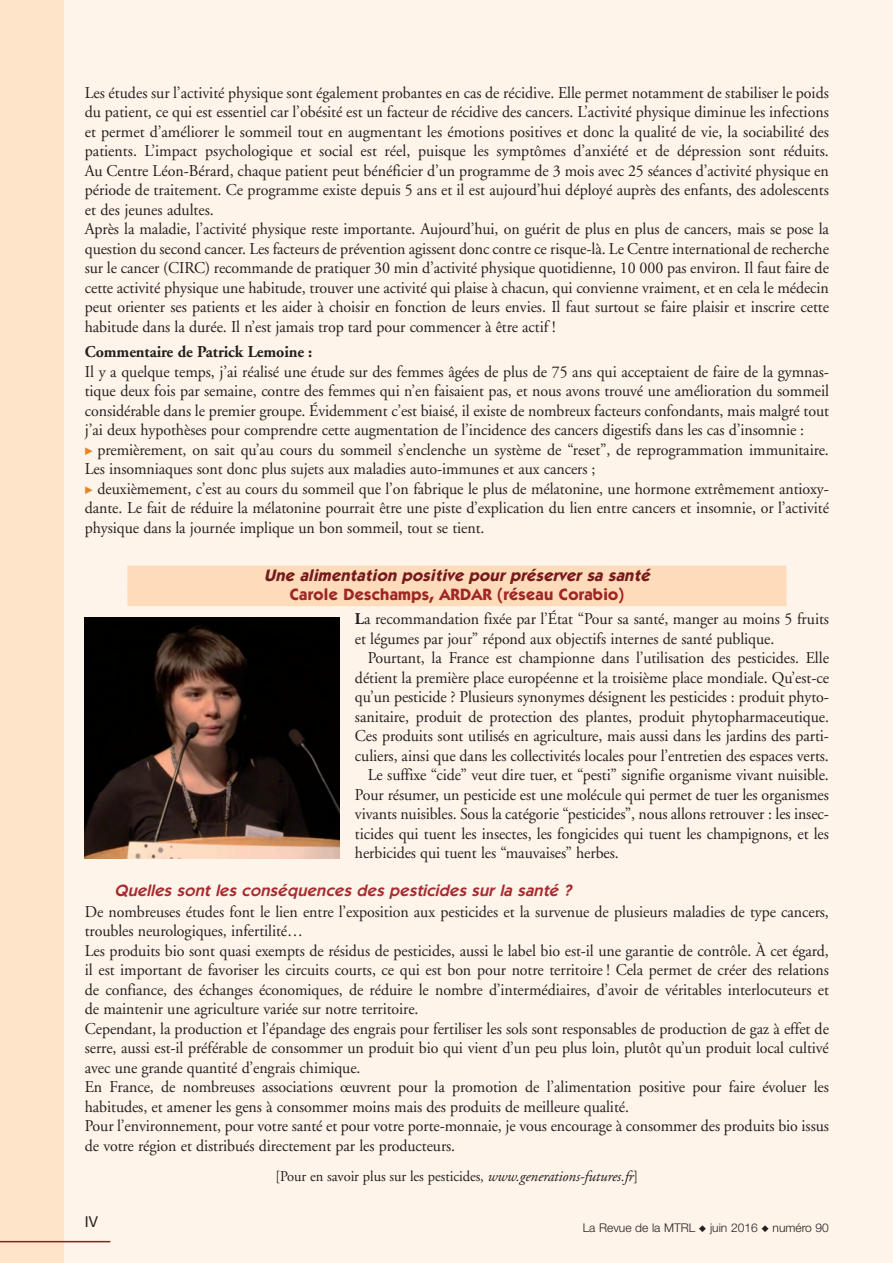
<style>
.page{position:relative;width:893px;height:1263px;background:#fef4e9}
.page>*{position:absolute;margin:0;border:0;box-sizing:border-box;transform-origin:0 0}
.t1{font:16.5px/19.5px "Adobe Garamond";letter-spacing:-.005em;color:#231f20;scale:.96 1}
.t2{font:italic 600 16.5px "Itc Kabel";letter-spacing:.015em;color:#a72b30}
.t3{font:italic 700 16.5px "Itc Kabel";color:#751a1b}
.t4{font:700 16.5px "Itc Kabel";letter-spacing:.015em;color:#9e2623}
.t5{font:700 16.5px "Adobe Garamond";letter-spacing:-.005em;color:#231f20;scale:.96 1}
.t6{font:15px "Adobe Garamond";letter-spacing:-.005em;color:#231f20;scale:.96 1}
.t7{font:15px "Helvetica Neue";color:#231f20}
.t8{font:300 12px "Helvetica Neue";color:#231f20}
.s1{font-weight:700}
.s2{font-style:italic}
.s3{font-family:"Mathematical Pi Six";font-weight:400;font-size:9px}
</style>
<div class="page">
<div style="left:0;top:0;width:64px;height:1263px;background:#fee4c9"></div>
<hr style="left:0;top:1241px;width:110px;height:1px;background:#901d20">
<div style="left:127px;top:566px;width:659px;height:21px;background:#fddbbb"></div>
<div style="left:127px;top:585px;width:659px;height:21px;background:#fddbbb"></div>
<img style="left:85px;top:618px;width:255px;height:240px">
<p class="t1" style="left:85px;top:84px;width:777px">Les études sur l’activité physique sont également probantes en cas de récidive. Elle permet notamment de stabiliser le poids du patient, ce qui est essentiel car l’obésité est un facteur de récidive des cancers. L’activité physique diminue les infections et permet d’améliorer le sommeil tout en augmentant les émotions positives et donc la qualité de vie, la sociabilité des patients. L’impact psychologique et social est réel, puisque les symptômes d’anxiété et de dépression sont réduits.<br>Au Centre Léon-Bérard, chaque patient peut bénéficier d’un programme de 3 mois avec 25 séances d’activité physique en période de traitement. Ce programme existe depuis 5 ans et il est aujourd’hui déployé auprès des enfants, des adolescents et des jeunes adultes.<br>Après la maladie, l’activité physique reste importante. Aujourd’hui, on guérit de plus en plus de cancers, mais se pose la question du second cancer. Les facteurs de prévention agissent donc contre ce risque-là. Le Centre international de recherche sur le cancer (CIRC) recommande de pratiquer 30 min d’activité physique quotidienne, 10 000 pas environ. Il faut faire de cette activité physique une habitude, trouver une activité qui plaise à chacun, qui convienne vraiment, et en cela le médecin peut orienter ses patients et les aider à choisir en fonction de leurs envies. Il faut surtout se faire plaisir et inscrire cette habitude dans la durée. Il n’est jamais trop tard pour commencer à être actif !</p>
<p class="t5" style="left:85px;top:346px;width:238px">Commentaire de Patrick Lemoine :</p>
<p class="t1" style="left:85px;top:363px;width:777px;text-align:justify">Il y a quelque temps, j’ai réalisé une étude sur des femmes âgées de plus de 75 ans qui acceptaient de faire de la gymnas&shy;tique deux fois par semaine, contre des femmes qui n’en faisaient pas, et nous avons trouvé une amélioration du sommeil considérable dans le premier groupe. Évidemment c’est biaisé, il existe de nombreux facteurs confondants, mais malgré tout j’ai deux hypothèses pour comprendre cette augmentation de l’incidence des cancers digestifs dans les cas d’insomnie :</p>
<p class="t1" style="left:85px;top:441px;width:777px;text-indent:13px">premièrement, on sait qu’au cours du sommeil s’enclenche un système de “reset”, de reprogrammation immunitaire.<br>Les insomniaques sont donc plus sujets aux maladies auto-immunes et aux cancers ;</p>
<p class="t1" style="left:85px;top:480px;width:777px;text-align:justify;text-indent:13px">deuxièmement, c’est au cours du sommeil que l’on fabrique le plus de mélatonine, une hormone extrêmement antioxy&shy;dante. Le fait de réduire la mélatonine pourrait être une piste d’explication du lien entre cancers et insomnie, or l’activité physique dans la journée implique un bon sommeil, tout se tient.</p>
<p class="t3" style="left:264px;top:569px;width:387px">Une alimentation positive pour préserver sa santé</p>
<p class="t4" style="left:290px;top:589px;width:336px">Carole Deschamps, ARDAR (réseau Corabio)</p>
<p class="t1" style="left:355px;top:611px;width:495px"><span class="s1">L</span>a recommandation fixée par l’État “Pour sa santé, manger au moins 5 fruits et légumes par jour” répond aux objectifs internes de santé publique.</p>
<p class="t1" style="left:368px;top:650px;width:482px">Pourtant, la France est championne dans l’utilisation des pesticides. Elle</p>
<p class="t1" style="left:355px;top:669px;width:495px">détient la première place européenne et la troisième place mondiale. Qu’est-ce</p>
<p class="t1" style="left:355px;top:689px;width:495px">qu’un pesticide ? Plusieurs synonymes désignent les pesticides : produit phyto-</p>
<p class="t1" style="left:355px;top:708px;width:495px">sanitaire, produit de protection des plantes, produit phytopharmaceutique.</p>
<p class="t1" style="left:355px;top:728px;width:495px">Ces produits sont utilisés en agriculture, mais aussi dans les jardins des parti-</p>
<p class="t1" style="left:355px;top:747px;width:495px">culiers, ainsi que dans les collectivités locales pour l’entretien des espaces verts.</p>
<p class="t1" style="left:368px;top:767px;width:482px">Le suffixe “cide” veut dire tuer, et “pesti” signifie organisme vivant nuisible.</p>
<p class="t1" style="left:355px;top:786px;width:495px">Pour résumer, un pesticide est une molécule qui permet de tuer les organismes</p>
<p class="t1" style="left:355px;top:806px;width:495px">vivants nuisibles. Sous la catégorie “pesticides”, nous allons retrouver : les insec-</p>
<p class="t1" style="left:355px;top:825px;width:495px">ticides qui tuent les insectes, les fongicides qui tuent les champignons, et les</p>
<p class="t1" style="left:355px;top:845px;width:276px">herbicides qui tuent les “mauvaises” herbes.</p>
<p class="t2" style="left:115px;top:884px;width:461px">Quelles sont les conséquences des pesticides sur la santé ?</p>
<p class="t1" style="left:85px;top:903px;width:777px">De nombreuses études font le lien entre l’exposition aux pesticides et la survenue de plusieurs maladies de type cancers, troubles neurologiques, infertilité…<br>Les produits bio sont quasi exempts de résidus de pesticides, aussi le label bio est-il une garantie de contrôle. À cet égard, il est important de favoriser les circuits courts, ce qui est bon pour notre territoire ! Cela permet de créer des relations de confiance, des échanges économiques, de réduire le nombre d’intermédiaires, d’avoir de véritables interlocuteurs et de maintenir une agriculture variée sur notre territoire.<br>Cependant, la production et l’épandage des engrais pour fertiliser les sols sont responsables de production de gaz à effet de serre, aussi est-il préférable de consommer un produit bio qui vient d’un peu plus loin, plutôt qu’un produit local cultivé avec une grande quantité d’engrais chimique.<br>En France, de nombreuses associations œuvrent pour la promotion de l’alimentation positive pour faire évoluer les habitudes, et amener les gens à consommer moins mais des produits de meilleure qualité.<br>Pour l’environnement, pour votre santé et pour votre porte-monnaie, je vous encourage à consommer des produits bio issus de votre région et distribués directement par les producteurs.</p>
<p class="t6" style="left:276px;top:1170px;width:379px">[Pour en savoir plus sur les pesticides, <span class="s2">www.generations-futures.fr</span>]</p>
<p class="t7" style="left:85px;top:1216px;width:15px">IV</p>
<p class="t8" style="left:583px;top:1223px;width:248px">La Revue de la MTRL <span class="s3">-</span> juin 2016 <span class="s3">-</span> numéro 90</p>
</div>
